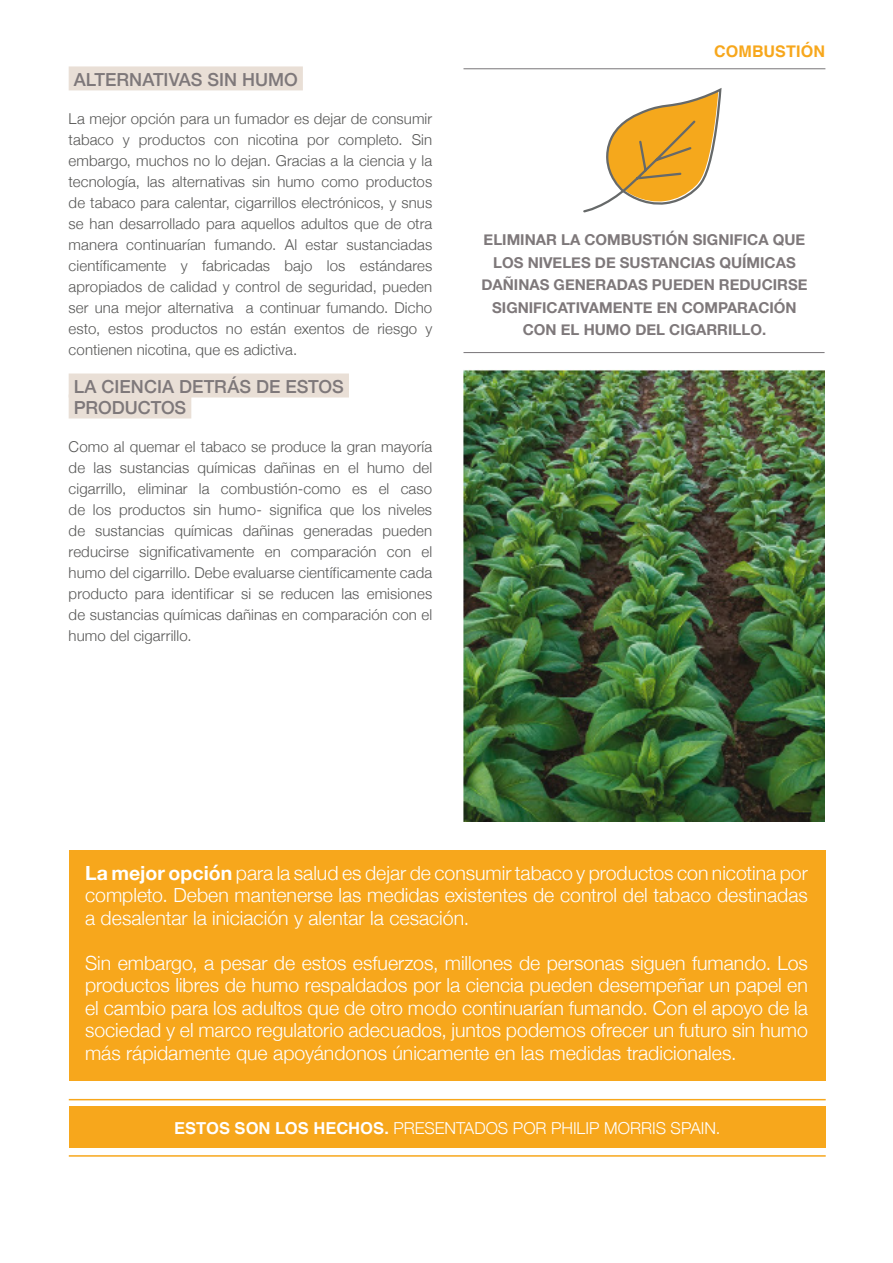
<style>
.page{position:relative;width:893px;height:1263px;background:#fff}
.page>*{position:absolute;margin:0;border:0;box-sizing:border-box;transform-origin:0 0}
.t1{font:300 19.5px/22.5px "Helvetica Neue";color:#fff;text-align:justify}
.t2{font:500 18px/21px "Helvetica Neue";color:#7e787a}
.t3{font:300 16.5px "Helvetica Neue";color:#fff}
.t4{font:700 16.05px "Helvetica";letter-spacing:.01em;color:#f7a71c}
.t5{font:300 15px/21px "Helvetica Neue";letter-spacing:.01em;color:#575756;text-align:justify}
.t6{font:700 15px/22.5px "Helvetica Neue";color:#7e787a;text-align:center}
.s1{font-weight:700}
.s2{font-family:"Helvetica";font-weight:700}
</style>
<div class="page">
<div style="left:69px;top:850px;width:756px;height:231px;background:#f7a71c"></div>
<hr style="left:69px;top:1099px;width:757px;height:1px;background:#f7a71c">
<hr style="left:69px;top:1155px;width:757px;height:2px;background:#f7a71c">
<div style="left:69px;top:1107px;width:757px;height:41px;background:#f7a71c"></div>
<div style="left:69px;top:66px;width:234px;height:24px;background:#e9dfd6"></div>
<div style="left:69px;top:373px;width:280px;height:24px;background:#e9dfd6"></div>
<div style="left:69px;top:394px;width:122px;height:24px;background:#e9dfd6"></div>
<img style="left:463px;top:370px;width:362px;height:452px">
<svg style="left:583px;top:88px;width:139px;height:125px"></svg>
<hr style="left:463px;top:68px;width:362px;height:1px;background:#787578">
<hr style="left:463px;top:352px;width:362px;height:1px;background:#787578">
<p class="t2" style="left:74px;top:68px;width:226px">ALTERNATIVAS SIN HUMO</p>
<p class="t5" style="left:69px;top:107px;width:365px">La mejor opción para un fumador es dejar de consumir tabaco y productos con nicotina por completo. Sin embargo, muchos no lo dejan. Gracias a la ciencia y la tecnología, las alternativas sin humo como productos de tabaco para calentar, cigarrillos electrónicos, y snus se han desarrollado para aquellos adultos que de otra manera continuarían fumando. Al estar sustanciadas científicamente y fabricadas bajo los estándares apropiados de calidad y control de seguridad, pueden ser una mejor alternativa a continuar fumando. Dicho esto, estos productos no están exentos de riesgo y contienen nicotina, que es adictiva.</p>
<p class="t2" style="left:74px;top:375px;width:272px">LA CIENCIA DETRÁS DE ESTOS<br>PRODUCTOS</p>
<p class="t5" style="left:69px;top:435px;width:365px">Como al quemar el tabaco se produce la gran mayoría de las sustancias químicas dañinas en el humo del cigarrillo, eliminar la combustión-como es el caso de los productos sin humo- significa que los niveles de sustancias químicas dañinas generadas pueden reducirse significativamente en comparación con el humo del cigarrillo. Debe evaluarse científicamente cada producto para identificar si se reducen las emisiones de sustancias químicas dañinas en comparación con el humo del cigarrillo.</p>
<p class="t4" style="left:714px;top:38px;width:112px">COMBUSTIÓN</p>
<p class="t6" style="left:481px;top:229px;width:328px">ELIMINAR LA COMBUSTIÓN SIGNIFICA QUE LOS NIVELES DE SUSTANCIAS QUÍMICAS DAÑINAS GENERADAS PUEDEN REDUCIRSE SIGNIFICATIVAMENTE EN COMPARACIÓN CON EL HUMO DEL CIGARRILLO.</p>
<h1 class="t1" style="left:85px;top:860px;width:724px"><span class="s1">La mejor opción</span> para la salud es dejar de consumir tabaco y productos con nicotina por completo. Deben mantenerse las medidas existentes de control del tabaco destinadas a desalentar la iniciación y alentar la cesación.</h1>
<p class="t1" style="left:85px;top:950px;width:724px">Sin embargo, a pesar de estos esfuerzos, millones de personas siguen fumando. Los productos libres de humo respaldados por la ciencia pueden desempeñar un papel en el cambio para los adultos que de otro modo continuarían fumando. Con el apoyo de la sociedad y el marco regulatorio adecuados, juntos podemos ofrecer un futuro sin humo más rápidamente que apoyándonos únicamente en las medidas tradicionales.</p>
<p class="t3" style="left:174px;top:1114px;width:548px"><span class="s2">ESTOS SON LOS HECHOS.</span> PRESENTADOS POR PHILIP MORRIS SPAIN.</p>
</div>
